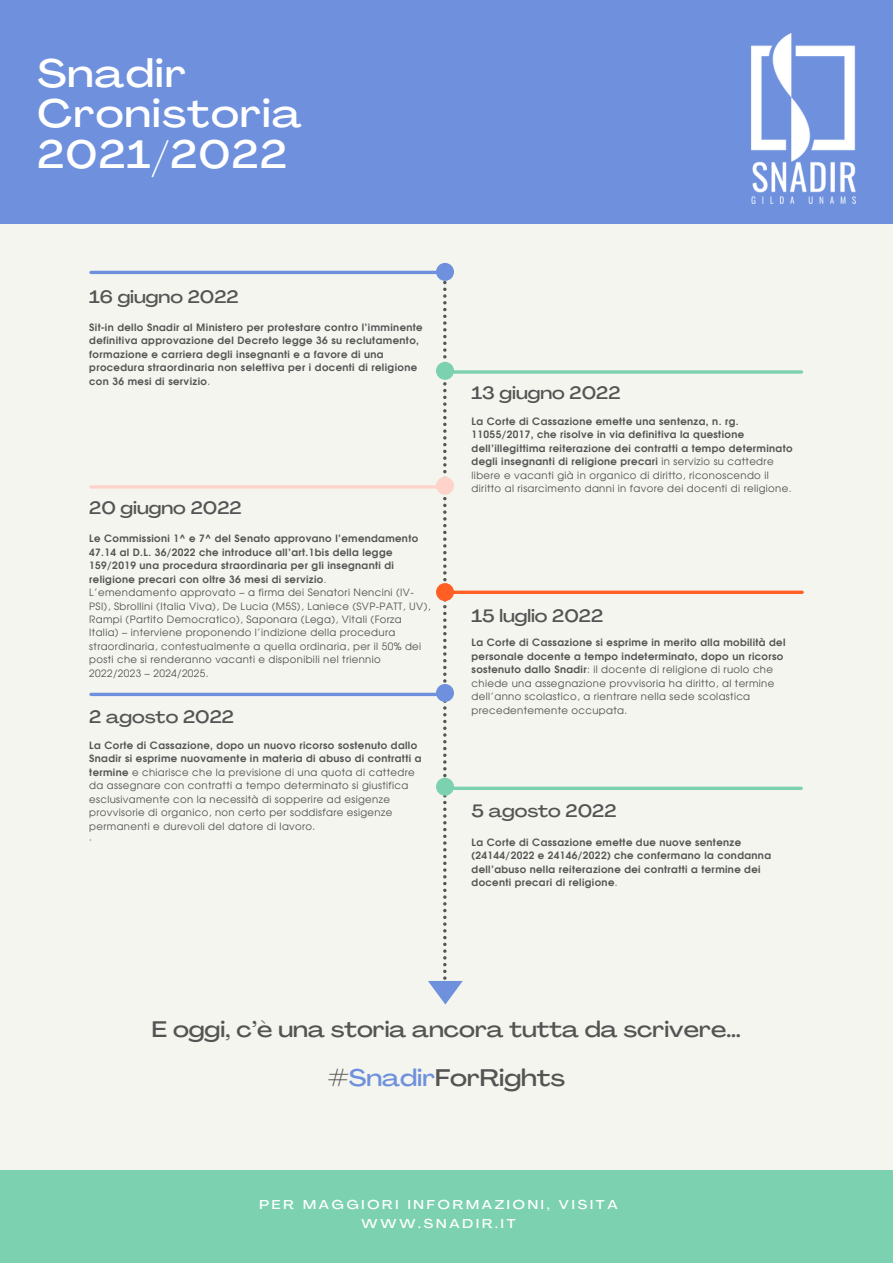
<style>
.page{position:relative;width:893px;height:1264px;background:#fff}
.page>*{position:absolute;margin:0;border:0;box-sizing:border-box;transform-origin:0 0}
.t1{font:500 expanded 39px/40.5px "Agrandir";letter-spacing:.035em;color:#fff}
.t2{font:500 expanded 23.7px "Agrandir";color:#545454}
.t3{font:500 expanded 22.2px "Agrandir";color:#545454}
.t4{font:500 expanded 17.7px "Agrandir";color:#545454}
.t5{font:500 expanded 12.6px/19.6px "Agrandir";letter-spacing:.225em;color:#fff;text-align:center}
.t6{font:10.05px/13.5px "Evolventa";letter-spacing:.035em;color:#545454}
.t7{font:700 10.05px/13.5px "Evolventa";letter-spacing:.035em;color:#545454}
.s1{font-weight:400}
.s2{font-weight:700}
.s3{color:#6f91dd}
</style>
<div class="page">
<div style="left:0;top:0;width:892px;height:1262px;background:#f5f5ef"></div>
<div style="left:0;top:0;width:892px;height:223px;background:#6f91dd"></div>
<svg style="left:463px;top:370px;width:338px;height:4px"></svg>
<svg style="left:463px;top:590px;width:339px;height:4px"></svg>
<svg style="left:463px;top:786px;width:338px;height:4px"></svg>
<hr style="left:91px;top:485px;width:352px;height:3px;background:#fdd3ca">
<svg style="left:91px;top:692px;width:337px;height:4px"></svg>
<hr style="left:91px;top:271px;width:352px;height:3px;background:#6f91dd">
<div style="left:436px;top:263px;width:18px;height:18px;background:#6f91dd;border-radius:50%"></div>
<div style="left:0;top:1170px;width:892px;height:92px;background:#7cd1b0"></div>
<img style="left:751px;top:33px;width:104px;height:170px">
<svg style="left:428px;top:274px;width:35px;height:730px"></svg>
<h1 class="t1" style="left:37px;top:57px;width:266px">Snadir<br>Cronistoria<br>2021/2022</h1>
<h3 class="t4" style="left:89px;top:289px;width:151px">16 giugno 2022</h3>
<p class="t7" style="left:89px;top:321px;width:335px">Sit-in dello Snadir al Ministero per protestare contro l’imminente definitiva approvazione del Decreto legge 36 su reclutamento, formazione e carriera degli insegnanti e a favore di una procedura straordinaria non selettiva per i docenti di religione con 36 mesi di servizio<span class="s1">.</span></p>
<h3 class="t4" style="left:89px;top:501px;width:154px">20 giugno 2022</h3>
<p class="t6" style="left:89px;top:532px;width:343px"><span class="s2">Le Commissioni 1^ e 7^ del Senato approvano l’emendamento 47.14 al D.L. 36/2022 che introduce all’art.1bis della legge 159/2019 una procedura straordinaria per gli insegnanti di religione precari con oltre 36 mesi di servizio</span>.<br>L’emendamento approvato – a firma dei Senatori Nencini (IV-PSI), Sbrollini (Italia Viva), De Lucia (M5S), Laniece (SVP-PATT, UV), Rampi (Partito Democratico), Saponara (Lega), Vitali (Forza Italia) – interviene proponendo l’indizione della procedura straordinaria, contestualmente a quella ordinaria, per il 50% dei posti che si renderanno vacanti e disponibili nel triennio 2022/2023 – 2024/2025.</p>
<h3 class="t4" style="left:89px;top:709px;width:146px">2 agosto 2022</h3>
<p class="t6" style="left:89px;top:739px;width:334px"><span class="s2">La Corte di Cassazione, dopo un nuovo ricorso sostenuto dallo Snadir si esprime nuovamente in materia di abuso di contratti a termine</span> e chiarisce che la previsione di una quota di cattedre da assegnare con contratti a tempo determinato si giustifica esclusivamente con la necessità di sopperire ad esigenze provvisorie di organico, non certo per soddisfare esigenze permanenti e durevoli del datore di lavoro.<br>·</p>
<h3 class="t4" style="left:471px;top:385px;width:150px">13 giugno 2022</h3>
<p class="t7" style="left:471px;top:415px;width:322px">La Corte di Cassazione emette una sentenza, n. rg.<br>11055/2017, che risolve in via definitiva la questione dell’illegittima reiterazione dei contratti a tempo determinato degli insegnanti di religione precari <span class="s1">in servizio su cattedre libere e vacanti già in organico di diritto, riconoscendo il diritto al risarcimento danni in favore dei docenti di religione.</span></p>
<h3 class="t4" style="left:471px;top:608px;width:133px">15 luglio 2022</h3>
<p class="t6" style="left:471px;top:636px;width:315px"><span class="s2">La Corte di Cassazione si esprime in merito alla mobilità del personale docente a tempo indeterminato, dopo un ricorso sostenuto dallo Snadir</span>: il docente di religione di ruolo che chiede una assegnazione provvisoria ha diritto, al termine dell’anno scolastico, a rientrare nella sede scolastica precedentemente occupata.</p>
<h3 class="t4" style="left:471px;top:804px;width:146px">5 agosto 2022</h3>
<p class="t7" style="left:471px;top:836px;width:301px">La Corte di Cassazione emette due nuove sentenze (24144/2022 e 24146/2022) che confermano la condanna dell’abuso nella reiterazione dei contratti a termine dei docenti precari di religione<span class="s1">.</span></p>
<h3 class="t3" style="left:152px;top:1020px;width:590px">E oggi, c’è una storia ancora tutta da scrivere…</h3>
<h2 class="t2" style="left:327px;top:1067px;width:239px">#<span class="s3">Snadir</span>ForRights</h2>
<p class="t5" style="left:259px;top:1195px;width:360px">PER MAGGIORI INFORMAZIONI, VISITA<br>WWW.SNADIR.IT</p>
</div>
